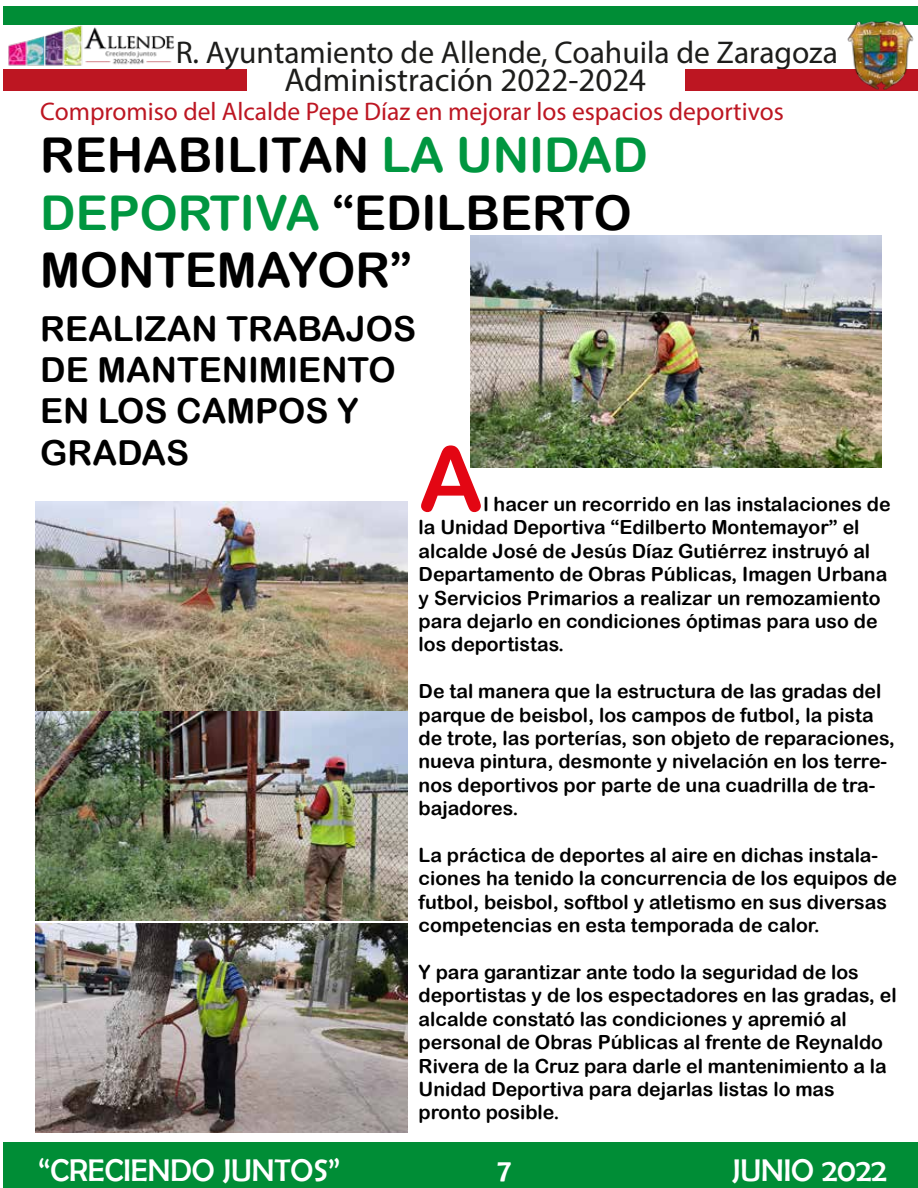
<style>
.page{position:relative;width:918px;height:1188px;background:#fff}
.page>*{position:absolute;margin:0;border:0;box-sizing:border-box;transform-origin:0 0}
.t1{font:90px "Arial Rounded MT Bold";color:#e30613}
.t2{font:48px/57.6px "Arial Rounded MT Bold";color:#000}
.t3{font:34.5px/41.4px "Arial Rounded MT Bold";color:#000}
.t4{font:33px "Myriad Pro";color:#1d1d1b}
.t5{font:31.5px "Myriad Pro";color:#1d1d1b}
.t6{font:31.5px "Berlin Sans FB";color:#fff}
.t7{font:25.5px "Myriad Pro";color:#bd1622}
.t8{font:19.5px/23.4px "Arial Rounded MT Bold";color:#000}
.s1{color:#009640}
</style>
<div class="page">
<div style="left:4px;top:7px;width:914px;height:18px;background:#008d36"></div>
<div style="left:4px;top:70px;width:243px;height:21px;background:#bd1622"></div>
<div style="left:686px;top:70px;width:232px;height:21px;background:#bd1622"></div>
<div style="left:4px;top:1143px;width:914px;height:45px;background:#008d36"></div>
<img style="left:845px;top:21px;width:70px;height:69px">
<img style="left:8px;top:25px;width:168px;height:45px">
<img style="left:470px;top:236px;width:412px;height:231px">
<img style="left:36px;top:501px;width:371px;height:209px">
<img style="left:36px;top:923px;width:371px;height:209px">
<img style="left:36px;top:712px;width:371px;height:209px">
<h3 class="t5" style="left:176px;top:33px;width:664px">R. Ayuntamiento de Allende, Coahuila de Zaragoza</h3>
<h3 class="t4" style="left:284px;top:59px;width:363px">Administración 2022-2024</h3>
<h3 class="t7" style="left:40px;top:95px;width:745px">Compromiso del Alcalde Pepe Díaz en mejorar los espacios deportivos</h3>
<h2 class="t2" style="left:40px;top:126px;width:609px">REHABILITAN <span class="s1">LA UNIDAD<br>DEPORTIVA</span> “EDILBERTO<br>MONTEMAYOR”</h2>
<h3 class="t3" style="left:40px;top:307px;width:377px">REALIZAN TRABAJOS<br>DE MANTENIMIENTO<br>EN LOS CAMPOS Y<br>GRADAS</h3>
<h1 class="t1" style="left:419px;top:426px;width:66px">A</h1>
<p class="t8" style="left:419px;top:492px;width:473px;text-indent:65px">l hacer un recorrido en las instalaciones de la Unidad Deportiva “Edilberto Montemayor” el alcalde José de Jesús Díaz Gutiérrez instruyó al Departamento de Obras Públicas, Imagen Urbana y Servicios Primarios a realizar un remozamiento para dejarlo en condiciones óptimas para uso de los deportistas.</p>
<p class="t8" style="left:419px;top:679px;width:478px">De tal manera que la estructura de las gradas del parque de beisbol, los campos de futbol, la pista de trote, las porterías, son objeto de reparaciones, nueva pintura, desmonte y nivelación en los terre&shy;nos deportivos por parte de una cuadrilla de tra&shy;bajadores.</p>
<p class="t8" style="left:419px;top:843px;width:480px">La práctica de deportes al aire en dichas instala&shy;ciones ha tenido la concurrencia de los equipos de futbol, beisbol, softbol y atletismo en sus diversas competencias en esta temporada de calor.</p>
<p class="t8" style="left:419px;top:960px;width:480px">Y para garantizar ante todo la seguridad de los deportistas y de los espectadores en las gradas, el alcalde constató las condiciones y apremió al personal de Obras Públicas al frente de Reynaldo Rivera de la Cruz para darle el mantenimiento a la Unidad Deportiva para dejarlas listas lo mas pronto posible.</p>
<h3 class="t6" style="left:39px;top:1153px;width:303px">“CRECIENDO JUNTOS”</h3>
<h3 class="t6" style="left:498px;top:1153px;width:15px">7</h3>
<h3 class="t6" style="left:732px;top:1153px;width:156px">JUNIO 2022</h3>
</div>
